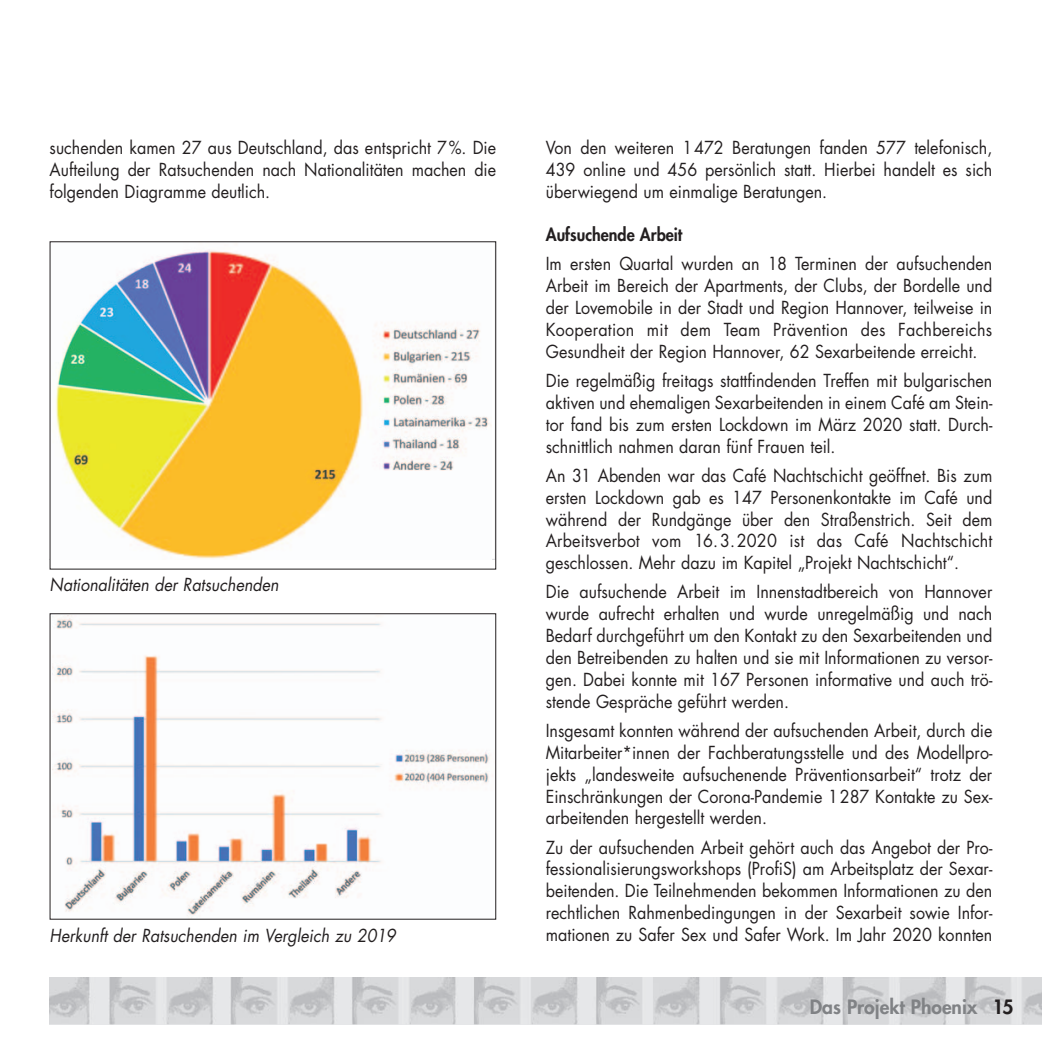
<style>
.page{position:relative;width:1042px;height:1042px;background:#fff}
.page>*{position:absolute;margin:0;border:0;box-sizing:border-box;transform-origin:0 0}
.t1{font:800 19.25px "Futura";color:#808285}
.t2{font:17.5px/21.9px "Futura";color:#231f20;text-align:justify;scale:.92 1}
.t3{font:italic 17.5px "Futura";color:#231f20;scale:.92 1}
.t4{font:800 17.5px "Futura";color:#231f20;scale:.92 1}
.s1{color:#231f20}
</style>
<div class="page">
<img style="left:50px;top:977px;width:992px;height:47px">
<img style="left:52px;top:616px;width:438px;height:299px">
<div style="left:50px;top:613px;width:446px;height:306px;border:1px solid #231f20"></div>
<img style="left:56px;top:250px;width:435px;height:309px">
<p class="t2" style="left:50px;top:138px;width:487px">suchenden kamen 27 aus Deutschland, das entspricht 7%. Die Aufteilung der Ratsuchenden nach Nationalitäten machen die folgenden Diagramme deutlich.</p>
<p class="t2" style="left:546px;top:138px;width:487px">Von den weiteren 1472 Beratungen fanden 577 telefonisch, 439 online und 456 persönlich statt. Hierbei handelt es sich überwiegend um einmalige Beratungen.</p>
<p class="t4" style="left:546px;top:226px;width:150px">Aufsuchende Arbeit</p>
<p class="t2" style="left:546px;top:254px;width:487px">Im ersten Quartal wurden an 18 Terminen der aufsuchenden Arbeit im Bereich der Apartments, der Clubs, der Bordelle und der Lovemobile in der Stadt und Region Hannover, teilweise in Kooperation mit dem Team Prävention des Fachbereichs Gesundheit der Region Hannover, 62 Sexarbeitende erreicht.</p>
<p class="t2" style="left:546px;top:371px;width:487px">Die regelmäßig freitags stattfindenden Treffen mit bulgarischen aktiven und ehemaligen Sexarbeitenden in einem Café am Stein&shy;tor fand bis zum ersten Lockdown im März 2020 statt. Durch&shy;schnittlich nahmen daran fünf Frauen teil.</p>
<p class="t2" style="left:546px;top:466px;width:487px">An 31 Abenden war das Café Nachtschicht geöffnet. Bis zum ersten Lockdown gab es 147 Personenkontakte im Café und während der Rundgänge über den Straßenstrich. Seit dem Arbeits verbot vom 16.3.2020 ist das Café Nachtschicht geschlossen. Mehr dazu im Kapitel „Projekt Nachtschicht“.</p>
<p class="t2" style="left:546px;top:582px;width:487px">Die aufsuchende Arbeit im Innenstadtbereich von Hannover wurde aufrecht erhalten und wurde unregelmäßig und nach Bedarf durchgeführt um den Kontakt zu den Sexarbeitenden und den Betreibenden zu halten und sie mit Informationen zu versor&shy;gen. Dabei konnte mit 167 Personen informative und auch trö&shy;stende Gespräche geführt werden.</p>
<p class="t2" style="left:546px;top:721px;width:487px">Insgesamt konnten während der aufsuchenden Arbeit, durch die Mitarbeiter*innen der Fachberatungsstelle und des Modellpro&shy;jekts „landesweite aufsuchenende Präventionsarbeit“ trotz der Einschränkungen der Corona-Pandemie 1287 Kontakte zu Sex&shy;arbeitenden hergestellt werden.</p>
<p class="t2" style="left:546px;top:837px;width:487px">Zu der aufsuchenden Arbeit gehört auch das Angebot der Pro&shy;fessionalisierungsworkshops (ProfiS) am Arbeitsplatz der Sexar&shy;beitenden. Die Teilnehmenden bekommen Informationen zu den rechtlichen Rahmenbedingungen in der Sexarbeit sowie Infor-</p>
<p class="t3" style="left:50px;top:927px;width:377px">Herkunft der Ratsuchenden im Vergleich zu 2019</p>
<p class="t2" style="left:546px;top:925px;width:487px">mationen zu Safer Sex und Safer Work. Im Jahr 2020 konnten</p>
<p class="t3" style="left:50px;top:577px;width:250px">Nationalitäten der Ratsuchenden</p>
<p class="t1" style="left:810px;top:997px;width:205px">Das Projekt Phoenix <span class="s1">15</span></p>
</div>
